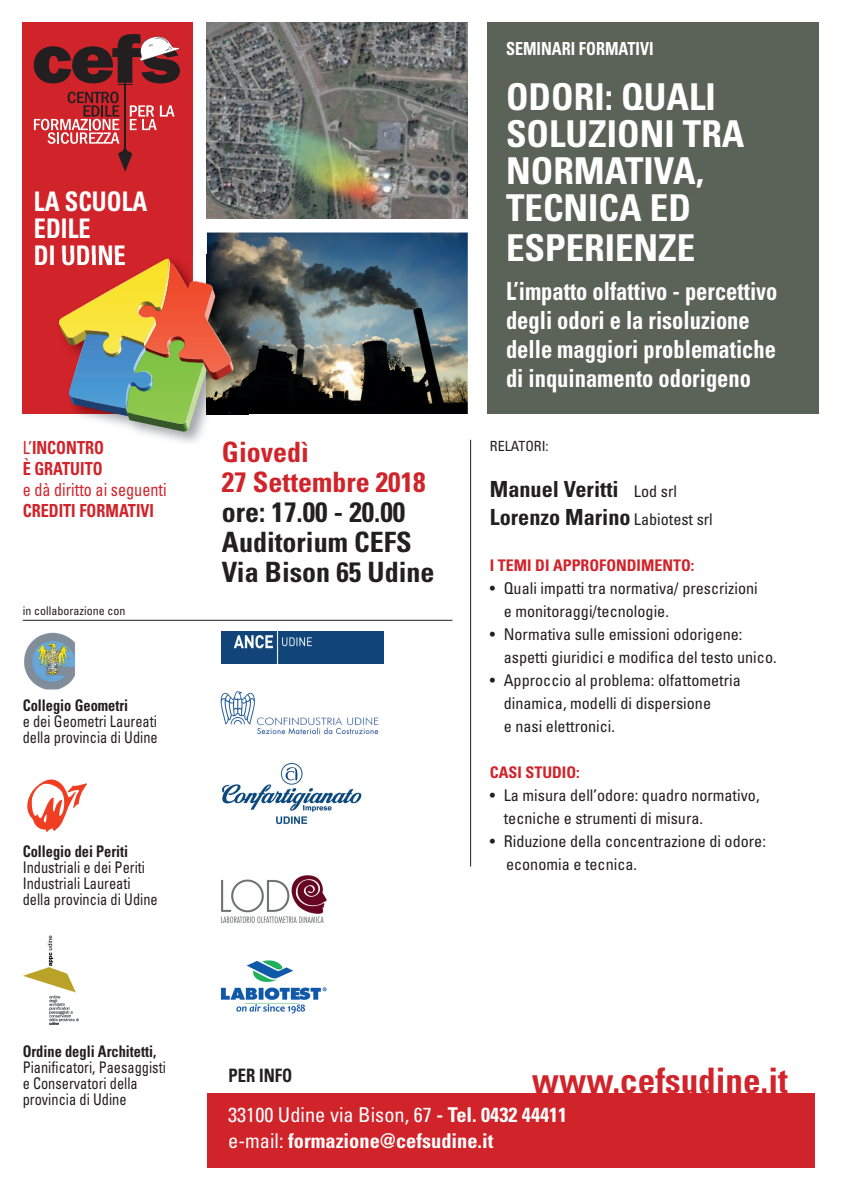
<style>
.page{position:relative;width:842px;height:1191px;background:#fff}
.page>*{position:absolute;margin:0;border:0;box-sizing:border-box;transform-origin:0 0}
.t1{font:700 condensed 37px/37.7px "Univers";color:#fff}
.t2{font:700 condensed 35.1px "Univers";color:#d1232a}
.t3{font:700 condensed 28px/30px "Univers";color:#231f20}
.t4{font:700 condensed 28px/30px "Univers";color:#d1232a}
.t5{font:700 condensed 27px/27px "Univers";color:#fff;scale:.9 1}
.t6{font:700 condensed 25px/29px "Univers";color:#fff;scale:.9 1}
.t7{font:700 condensed 22.2px/28px "Univers";color:#231f20}
.t8{font:700 condensed 20.4px/25.9px "Univers";color:#fff}
.t9{font:700 condensed 18.5px "Univers";color:#231f20;scale:.9 1}
.t10{font:700 condensed 18px/21px "Univers";color:#d1232a;scale:.9 1}
.t11{font:condensed 18px "Univers";color:#d1232a;scale:.9 1}
.t12{font:700 condensed 18px "Univers";color:#fff;scale:.9 1}
.t13{font:condensed 16.2px/23px "Univers";color:#231f20}
.t14{font:condensed 16px/16px "Univers";color:#231f20;scale:.9 1}
.t15{font:700 condensed 16px "Univers";color:#231f20;scale:.9 1}
.t16{font:700 condensed 16px "Univers";color:#d1232a}
.t17{font:condensed 14px "Univers";color:#231f20}
.t18{font:condensed 12px "Univers";color:#231f20}
.s1{font-weight:400}
.s2{font-weight:400;font-size:16.2px}
</style>
<div class="page">
<img style="left:207px;top:23px;width:261px;height:195px">
<img style="left:207px;top:232px;width:261px;height:182px">
<div style="left:488px;top:23px;width:331px;height:391px;background:#5b6258"></div>
<div style="left:23px;top:23px;width:170px;height:391px;background:#d1232a"></div>
<hr style="left:124px;top:81px;width:2px;height:69px;background:#231f20">
<svg style="left:34px;top:34px;width:146px;height:51px"></svg>
<svg style="left:34px;top:92px;width:141px;height:80px"></svg>
<img style="left:136px;top:254px;width:112px;height:189px">
<img style="left:207px;top:254px;width:41px;height:160px">
<img style="left:58px;top:254px;width:135px;height:69px">
<img style="left:58px;top:254px;width:67px;height:11px">
<svg style="left:59px;top:259px;width:175px;height:172px"></svg>
<div style="left:207px;top:1093px;width:608px;height:75px;background:#d1232a"></div>
<img style="left:222px;top:632px;width:161px;height:31px">
<img style="left:220px;top:691px;width:159px;height:44px">
<img style="left:24px;top:632px;width:52px;height:58px">
<svg style="left:27px;top:779px;width:60px;height:53px"></svg>
<img style="left:23px;top:935px;width:56px;height:90px">
<img style="left:222px;top:763px;width:140px;height:62px">
<img style="left:221px;top:960px;width:106px;height:54px">
<img style="left:221px;top:875px;width:106px;height:48px">
<hr style="left:470px;top:440px;width:1px;height:426px;background:#231f20">
<hr style="left:23px;top:620px;width:429px;height:1px;background:#231f20">
<h3 class="t5" style="left:34px;top:188px;width:127px">LA SCUOLA<br>EDILE<br>DI UDINE</h3>
<p class="t10" style="left:23px;top:437px;width:92px"><span class="s1">L’</span>INCONTRO<br>È GRATUITO</p>
<p class="t11" style="left:23px;top:478px;width:161px">e dà diritto ai seguenti</p>
<p class="t10" style="left:23px;top:500px;width:147px">CREDITI FORMATIVI</p>
<p class="t18" style="left:23px;top:603px;width:104px">in collaborazione con</p>
<p class="t15" style="left:23px;top:695px;width:119px">Collegio Geometri</p>
<p class="t14" style="left:23px;top:713px;width:152px">e dei Geometri Laureati della provincia di Udine</p>
<p class="t15" style="left:23px;top:841px;width:119px">Collegio dei Periti</p>
<p class="t14" style="left:23px;top:859px;width:152px">Industriali e dei Periti<br>Industriali Laureati della provincia di Udine</p>
<p class="t15" style="left:23px;top:1041px;width:150px">Ordine degli Architetti,</p>
<p class="t14" style="left:23px;top:1059px;width:161px">Pianificatori, Paesaggisti e Conservatori della provincia di Udine</p>
<h3 class="t4" style="left:222px;top:437px;width:205px">Giovedì<br>27 Settembre 2018</h3>
<h3 class="t3" style="left:222px;top:497px;width:214px">ore: 17.00 - 20.00<br>Auditorium CEFS<br>Via Bison 65 Udine</h3>
<p class="t12" style="left:506px;top:38px;width:165px">SEMINARI FORMATIVI</p>
<h1 class="t1" style="left:506px;top:78px;width:240px">ODORI: QUALI<br>SOLUZIONI TRA<br>NORMATIVA,<br>TECNICA ED<br>ESPERIENZE</h1>
<h3 class="t6" style="left:506px;top:277px;width:303px">L’impatto olfattivo - percettivo degli odori e la risoluzione delle maggiori problematiche di inquinamento odorigeno</h3>
<p class="t17" style="left:490px;top:437px;width:60px">RELATORI:</p>
<h3 class="t7" style="left:490px;top:475px;width:224px">Manuel Veritti <span class="s2">Lod srl<br></span>Lorenzo Marino <span class="s2">Labiotest srl</span></h3>
<p class="t16" style="left:490px;top:555px;width:206px">I TEMI DI APPROFONDIMENTO:</p>
<p class="t13" style="left:504px;top:576px;width:256px;text-indent:-14px">• Quali impatti tra normativa/ prescrizioni e monitoraggi/tecnologie.</p>
<p class="t13" style="left:504px;top:622px;width:274px;text-indent:-14px">• Normativa sulle emissioni odorigene: aspetti giuridici e modifica del testo unico.</p>
<p class="t13" style="left:504px;top:668px;width:238px;text-indent:-14px">• Approccio al problema: olfattometria dinamica, modelli di dispersione<br>e nasi elettronici.</p>
<p class="t16" style="left:490px;top:762px;width:91px">CASI STUDIO:</p>
<p class="t13" style="left:504px;top:783px;width:257px;text-indent:-14px">• La misura dell’odore: quadro normativo, tecniche e strumenti di misura.</p>
<p class="t13" style="left:506px;top:829px;width:261px;text-indent:-16px">• Riduzione della concentrazione di odore: economia e tecnica.</p>
<h2 class="t2" style="left:532px;top:1058px;width:258px">www.cefsudine.it</h2>
<p class="t8" style="left:228px;top:1101px;width:340px"><span class="s1">33100 Udine via Bison, 67</span> - Tel. 0432 44411 <span class="s1">e-mail:</span> formazione@cefsudine.it</p>
<p class="t9" style="left:229px;top:1063px;width:72px">PER INFO</p>
</div>
